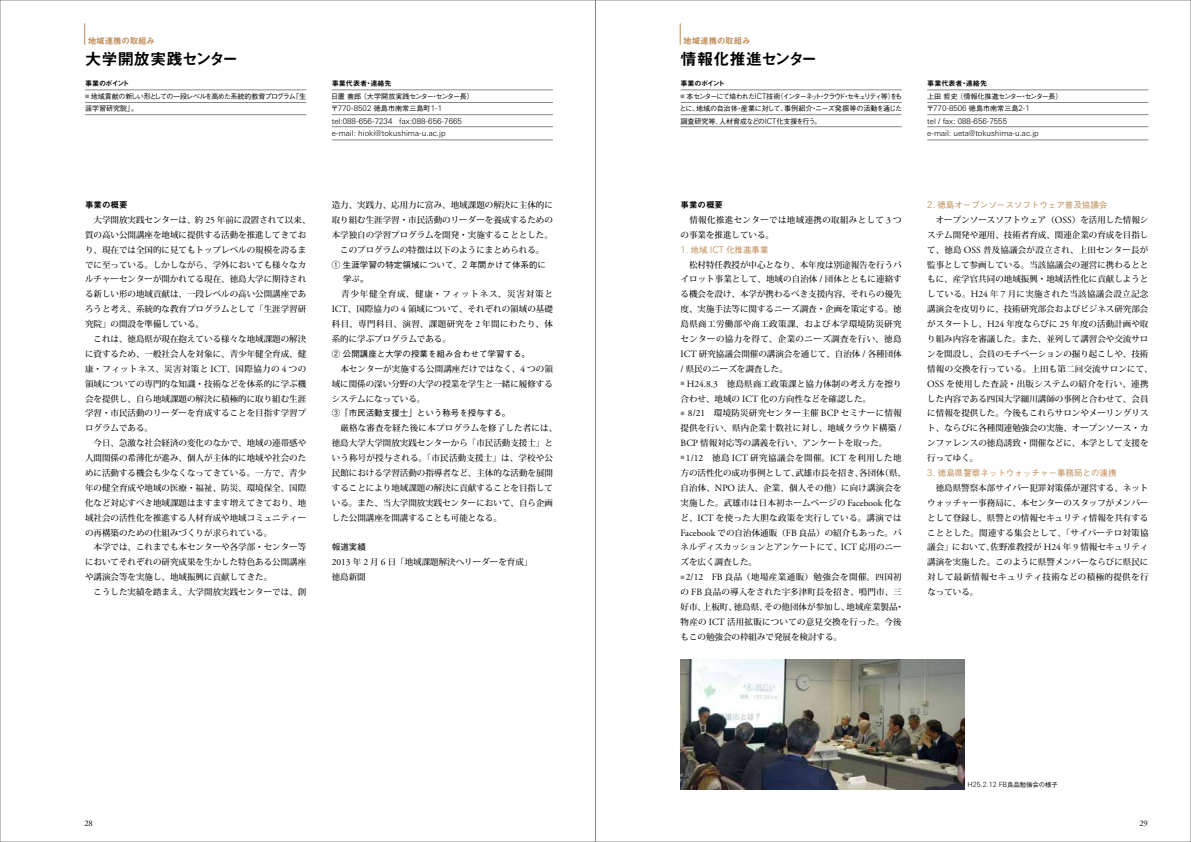
<style>
.page{position:relative;width:1191px;height:842px;background:#fff}
.page>*{position:absolute;margin:0;border:0;box-sizing:border-box;transform-origin:0 0}
.t1{font:16.3px "Midashi Go Pr 5 MB31";color:#000}
.t2{font:16.3px "Midashi Go Pr 5 MB31";letter-spacing:-.03em;color:#000}
.t3{font:500 8.5px/14.9px "Koz Min Pro";color:#000;text-align:justify}
.t4{font:500 8.5px/14.9px "Koz Min Pro";letter-spacing:.02em;color:#000}
.t5{font:500 8.5px/14.9px "Gothic BBB Pr 5";color:#000}
.t6{font:500 8.5px "Gothic BBB Pr 5";color:#be8b55}
.t7{font:500 8.5px/14.9px "Koz Min Pro";letter-spacing:.03em;color:#000}
.t8{font:500 8.5px/14.9px "Koz Min Pro";letter-spacing:.04em;color:#000}
.t9{font:8.5px "Midashi Go Pr 5 MB31";color:#be8b55}
.t10{font:8.5px "Midashi Go Pr 5 MB31";color:#000}
.t11{font:8.5px "Adobe Garamond Pro";color:#000}
.t12{font:300 7.9px/12.4px "LT Univers Basic";letter-spacing:.005em;color:#000}
.t13{font:500 7.1px/12.4px "Gothic BBB Pr 5";letter-spacing:-.04em;color:#000;text-align:justify}
.t14{font:500 7.1px/12.4px "Gothic BBB Pr 5";letter-spacing:-.07em;color:#000}
.t15{font:500 7.1px "Gothic BBB Pr 5";letter-spacing:-.075em;color:#000}
.t16{font:7.1px "Midashi Go Pr 5 MB31";color:#000}
.t17{font:300 7.1px "LT Univers Basic";color:#000}
.t18{font:7.1px "Midashi Go Pr 5 MB31";letter-spacing:-.1em;color:#000}
.s1{font-family:"Gothic BBB Pr 5";font-weight:500;font-size:7.1px}
.s2{font-family:"LT Univers Basic";font-weight:300;font-size:7.9px}
.s3{font-family:"Adobe Garamond Pro";font-weight:400;font-size:9.4px}
.s4{font-family:"Adobe Garamond Pro";font-weight:400;font-size:9.5px}
.s5{font-family:"LT Univers Basic";font-weight:300;font-size:9.4px}
.s6{font-family:"LT Univers Basic";font-weight:300;font-size:9.5px}
.s7{font-weight:400}
.s8{font-family:"Gothic BBB Pr 5";font-weight:500;font-size:6.4px}
</style>
<div class="page">
<hr style="left:595px;top:0;width:1px;height:842px;background:#828282">
<svg style="left:84px;top:23px;width:1px;height:22px"></svg>
<svg style="left:680px;top:23px;width:1px;height:22px"></svg>
<hr style="left:85px;top:90px;width:221px;height:1px;background:#898989">
<hr style="left:680px;top:90px;width:221px;height:1px;background:#898989">
<hr style="left:332px;top:90px;width:221px;height:1px;background:#898989">
<hr style="left:927px;top:90px;width:221px;height:1px;background:#898989">
<hr style="left:680px;top:127px;width:221px;height:1px;background:#898989">
<hr style="left:332px;top:127px;width:221px;height:1px;background:#898989">
<hr style="left:927px;top:127px;width:221px;height:1px;background:#898989">
<hr style="left:85px;top:114px;width:221px;height:1px;background:#898989">
<hr style="left:680px;top:114px;width:221px;height:1px;background:#898989">
<hr style="left:332px;top:114px;width:221px;height:1px;background:#898989">
<hr style="left:927px;top:114px;width:221px;height:1px;background:#898989">
<hr style="left:332px;top:140px;width:221px;height:1px;background:#898989">
<hr style="left:927px;top:140px;width:221px;height:1px;background:#898989">
<hr style="left:85px;top:102px;width:221px;height:1px;background:#898989">
<hr style="left:680px;top:102px;width:221px;height:1px;background:#898989">
<hr style="left:332px;top:102px;width:221px;height:1px;background:#898989">
<hr style="left:927px;top:102px;width:221px;height:1px;background:#898989">
<img style="left:680px;top:659px;width:284px;height:130px">
<p class="t9" style="left:88px;top:34px;width:69px">地域連携の取組み</p>
<h1 class="t1" style="left:85px;top:45px;width:155px">大学開放実践センター</h1>
<p class="t9" style="left:683px;top:34px;width:69px">地域連携の取組み</p>
<h1 class="t2" style="left:680px;top:45px;width:138px">情報化推進センター</h1>
<p class="t18" style="left:85px;top:78px;width:46px">事業のポイント</p>
<p class="t14" style="left:85px;top:89px;width:223px"><sup>■</sup> 地域貢献の新しい形としての一段レベルを高めた系統的教育プログラム「生涯学習研究院」。</p>
<p class="t16" style="left:332px;top:78px;width:61px">事業代表者・連絡先</p>
<p class="t14" style="left:331px;top:89px;width:144px">日置善郎（大学開放実践センター・センター長）</p>
<p class="t12" style="left:331px;top:102px;width:132px"><span class="s1">〒</span>770-8502 <span class="s1">徳島市南常三島町</span>1-1 tel:088-656-7234 fax:088-656-7665 e-mail: hioki@tokushima-u.ac.jp</p>
<p class="t18" style="left:680px;top:78px;width:46px">事業のポイント</p>
<p class="t13" style="left:679px;top:89px;width:224px"><sup>■</sup> 本センターにて培われた<span class="s2">I CT</span>技術（インターネット・クラウド・セキュリティ等）をもとに、地域の自治体・産業に対して、事例紹介・ニーズ発掘等の活動を通じた調査研究等、人材育成などの<span class="s2">ICT</span>化支援を行う。</p>
<p class="t16" style="left:927px;top:78px;width:61px">事業代表者・連絡先</p>
<p class="t15" style="left:927px;top:90px;width:137px">上田哲史（情報化推進センター・センター長）</p>
<p class="t12" style="left:926px;top:102px;width:114px"><span class="s1">〒</span>770-8506 <span class="s1">徳島市南常三島</span>2-1 tel / fax: 088-656-7555<br>e-mail: ueta@tokushima-u.ac.jp</p>
<p class="t10" style="left:85px;top:198px;width:44px">事業の概要</p>
<p class="t3" style="left:85px;top:212px;width:227px;text-align:left;text-indent:9px">大学開放実践センターは、約 <span class="s3">25</span> 年前に設置されて以来、質の高い公開講座を地域に提供する活動を推進してきており、現在では全国的に見てもトップレベルの規模を誇るまでに至っている。しかしながら、学外においても様々なカルチャーセンターが開かれてる現在、徳島大学に期待される新しい形の地域貢献は、一段レベルの高い公開講座であろうと考え、系統的な教育プログラムとして「生涯学習研究院」の開設を準備している。</p>
<p class="t3" style="left:85px;top:331px;width:223px;text-indent:9px">これは、徳島県が現在抱えている様々な地域課題の解決に資するため、一般社会人を対象に、青少年健全育成、健康・フィットネス、災害対策と <span class="s4">ICT</span>、国際協力の <span class="s3">4</span> つの領域についての専門的な知識・技術などを体系的に学ぶ機会を提供し、自ら地域課題の解決に積極的に取り組む生涯学習・市民活動のリーダーを育成することを目指す学習プログラムである。</p>
<p class="t3" style="left:85px;top:435px;width:223px;text-indent:9px">今日、急激な社会経済の変化のなかで、地域の連帯感や人間関係の希薄化が進み、個人が主体的に地域や社会のために活動する機会も少なくなってきている。一方で、青少年の健全育成や地域の医療・福祉、防災、環境保全、国際化など対応すべき地域課題はますます増えてきており、地域社会の活性化を推進する人材育成や地域コミュニティーの再構築のための仕組みづくりが求られている。</p>
<p class="t3" style="left:85px;top:539px;width:223px;text-indent:9px">本学では、これまでも本センターや各学部・センター等においてそれぞれの研究成果を生かした特色ある公開講座や講演会等を実施し、地域振興に貢献してきた。</p>
<p class="t3" style="left:94px;top:584px;width:214px">こうした実績を踏まえ、大学開放実践センターでは、創</p>
<p class="t3" style="left:332px;top:197px;width:223px;text-align:center">造力、実践力、応用力に富み、地域課題の解決に主体的に取り組む生涯学習・市民活動のリーダーを養成するための本学独自の学習プログラムを開発・実施することとした。このプログラムの特徴は以下のようにまとめられる。</p>
<p class="t5" style="left:343px;top:256px;width:204px;text-indent:-11px">① 生涯学習の特定領域について、<span class="s5">2</span> 年間かけて体系的に学ぶ。</p>
<p class="t3" style="left:332px;top:286px;width:223px;text-indent:9px">青少年健全育成、健康・フィットネス、災害対策と<span class="s4">ICT</span>、国際協力の <span class="s3">4</span> 領域について、それぞれの領域の基礎科目、専門科目、演習、課題研究を <span class="s3">2</span> 年間にわたり、体系的に学ぶプログラムである。</p>
<p class="t5" style="left:332px;top:345px;width:200px">② 公開講座と大学の授業を組み合わせて学習する。</p>
<p class="t3" style="left:332px;top:361px;width:223px;text-indent:9px">本センターが実施する公開講座だけではなく、<span class="s3">4</span> つの領域に関係の深い分野の大学の授業を学生と一緒に履修するシステムになっている。</p>
<p class="t5" style="left:332px;top:405px;width:180px">③「市民活動支援士」という称号を授与する。</p>
<p class="t3" style="left:332px;top:420px;width:227px;text-align:left;text-indent:9px">厳格な審査を経た後に本プログラムを修了した者には、徳島大学大学開放実践センターから「市民活動支援士」という称号が授与される。「市民活動支援士」は、学校や公民館における学習活動の指導者など、主体的な活動を展開することにより地域課題の解決に貢献することを目指している。また、当大学開放実践センターにおいて、自ら企画した公開講座を開講することも可能となる。</p>
<p class="t5" style="left:332px;top:539px;width:36px">報道実績</p>
<p class="t3" style="left:332px;top:554px;width:202px"><span class="s3">2013</span> 年 <span class="s3">2</span> 月 <span class="s3">6</span> 日「地域課題解決へリーダーを育成」徳島新聞</p>
<p class="t10" style="left:680px;top:198px;width:44px">事業の概要</p>
<p class="t8" style="left:680px;top:212px;width:223px;text-indent:9px">情報化推進センターでは地域連携の取組みとして <span class="s3">3</span> つの事業を推進している。</p>
<p class="t6" style="left:680px;top:243px;width:90px"><span class="s5">1</span><span class="s6">.</span> 地域 <span class="s6">ICT</span> 化推進事業</p>
<p class="t3" style="left:680px;top:257px;width:223px;text-indent:9px">松村特任教授が中心となり、本年度は別途報告を行うパイロット事業として、地域の自治体 <span class="s4">/</span> 団体とともに連絡する機会を設け、本学が携わるべき支援内容、それらの優先度、実施手法等に関するニーズ調査・企画を策定する。徳島県商工労働部や商工政策課、および本学環境防災研究センターの協力を得て、企業のニーズ調査を行い、徳島<span class="s4">ICT</span> 研究協議会開催の講演会を通じて、自治体 <span class="s4">/</span> 各種団体<span class="s4">/</span> 県民のニーズを調査した。</p>
<p class="t7" style="left:680px;top:376px;width:223px"><sup>■</sup> <span class="s4">H</span><span class="s3">24</span><span class="s4">.</span><span class="s3">8</span><span class="s4">.</span><span class="s3">3</span> 徳島県商工政策課と協力体制の考え方を擦り合わせ、地域の <span class="s4">ICT</span> 化の方向性などを確認した。</p>
<p class="t3" style="left:680px;top:405px;width:223px"><sup>■</sup> <span class="s3">8</span><span class="s4">/</span><span class="s3">21</span> 環境防災研究センター主催 <span class="s4">BCP</span> セミナーに情報提供を行い、県内企業十数社に対し、地域クラウド構築 <span class="s4">/ BCP</span> 情報対応等の講義を行い、アンケートを取った。</p>
<p class="t4" style="left:680px;top:450px;width:227px"><sup>■</sup> <span class="s3">1</span><span class="s4">/</span><span class="s3">12</span> 徳島 <span class="s4">ICT</span> 研究協議会を開催。<span class="s4">ICT</span> を利用した地方の活性化の成功事例として、武雄市長を招き、各団体（県、自治体、<span class="s4">NPO</span> 法人、企業、個人その他）に向け講演会を実施した。武雄市は日本初ホームページの <span class="s4">Facebook</span> 化など、<span class="s4">ICT</span> を使った大胆な政策を実行している。講演では<br><span class="s4">Facebook</span> での自治体通販（<span class="s4">FB</span> 良品）の紹介もあった。パネルディスカッションとアンケートにて、<span class="s4">ICT</span> 応用のニーズを広く調査した。</p>
<p class="t3" style="left:680px;top:569px;width:225px;text-align:left"><sup>■</sup> <span class="s3">2</span><span class="s4">/</span><span class="s3">12</span> <span class="s4">FB</span> 良品（地場産業通販）勉強会を開催。四国初の <span class="s4">FB</span> 良品の導入をされた宇多津町長を招き、鳴門市、三好市、上板町、徳島県、その他団体が参加し、地域産業製品・物産の <span class="s4">ICT</span> 活用拡販についての意見交換を行った。今後もこの勉強会の枠組みで発展を検討する。</p>
<p class="t6" style="left:927px;top:198px;width:182px"><span class="s5">2</span><span class="s6">.</span> 徳島オープンソースソフトウェア普及協議会</p>
<p class="t3" style="left:927px;top:212px;width:227px;text-align:left;text-indent:9px">オープンソースソフトウェア（<span class="s4">OSS</span>）を活用した情報システム開発や運用、技術者育成、関連企業の育成を目指して、徳島 <span class="s4">OSS</span> 普及協議会が設立され、上田センター長が監事として参画している。当該協議会の運営に携わるとともに、産学官共同の地域振興・地域活性化に貢献しようとしている。<span class="s4">H</span><span class="s3">24</span> <span class="s7">年</span> <span class="s3">7</span> 月に実施された当該協議会設立記念講演会を皮切りに、技術研究部会およびビジネス研究部会がスタートし、<span class="s4">H</span><span class="s3">24</span> 年度ならびに <span class="s3">25</span> 年度の活動計画や取り組み内容を審議した。また、並列して講習会や交流サロンを開設し、会員のモチベーションの掘り起こしや、技術情報の交換を行っている。上田も第二回交流サロンにて、<br><span class="s4">OSS</span> を使用した査読・出版システムの紹介を行い、連携した内容である四国大学細川講師の事例と合わせて、会員に情報を提供した。今後もこれらサロンやメーリングリスト、ならびに各種関連勉強会の実施、オープンソース・カンファレンスの徳島誘致・開催などに、本学として支援を行ってゆく。</p>
<p class="t6" style="left:927px;top:466px;width:191px"><span class="s5">3</span><span class="s6">.</span> 徳島県警察ネットウォッチャー事務局との連携</p>
<p class="t3" style="left:927px;top:480px;width:223px;text-indent:9px">徳島県警察本部サイバー犯罪対策係が運営する、ネットウォッチャー事務局に、本センターのスタッフがメンバーとして登録し、県警との情報セキュリティ情報を共有することとした。関連する集会として、「サイバーテロ対策協議会」において、佐野准教授が <span class="s4">H</span><span class="s3">24</span> 年 <span class="s3">9</span> 情報セキュリティ講演を実施した。このように県警メンバーならびに県民に対して最新情報セキュリティ技術などの積極的提供を行なっている。</p>
<p class="t17" style="left:967px;top:780px;width:92px">H25.2.12 FB<span class="s8">良品勉強会の様子</span></p>
<p class="t11" style="left:84px;top:818px;width:10px">28</p>
<p class="t11" style="left:1139px;top:818px;width:10px">29</p>
</div>
